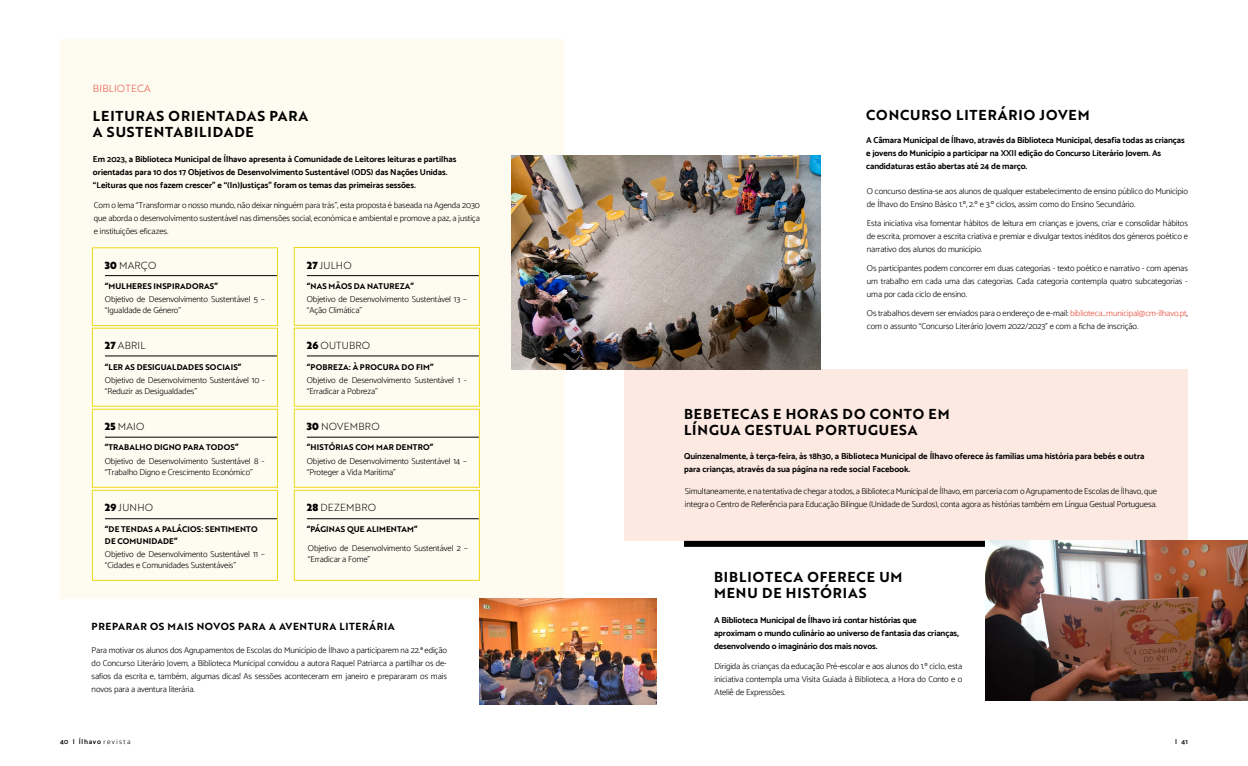
<style>
.page{position:relative;width:1248px;height:766px;background:#fff}
.page>*{position:absolute;margin:0;border:0;box-sizing:border-box;transform-origin:0 0}
.t1{font:14px/16px "Brother 1816 Bold";letter-spacing:.065em;color:#000}
.t2{font:10px "Brother 1816 Light";letter-spacing:.02em;color:#000}
.t3{font:10px "Brother 1816 Bold";letter-spacing:.065em;color:#000}
.t4{font:10px "Brother 1816 Light";letter-spacing:.02em;color:#e74b38}
.t5{font:300 8.6px/13px "Catamaran";letter-spacing:-.01em;color:#000}
.t6{font:700 8.6px/13px "Catamaran";color:#000}
.t7{font:8px/12px "Brother 1816 Bold";letter-spacing:.02em;color:#000}
.t8{font:600 7px "Catamaran";letter-spacing:.1em;color:#000}
.s1{font-family:"Brother 1816 Black"}
.s2{color:#e74b38}
.s3{font-weight:300}
</style>
<div class="page">
<div style="left:60px;top:39px;width:504px;height:559px;background:#fefcf1"></div>
<div style="left:624px;top:369px;width:563px;height:171px;background:#fce9e1"></div>
<img style="left:480px;top:598px;width:176px;height:106px">
<div style="left:684px;top:540px;width:300px;height:6px;background:#000"></div>
<div style="left:92px;top:247px;width:186px;height:79px;border:1px solid #eed91b"></div>
<div style="left:294px;top:247px;width:186px;height:79px;border:1px solid #eed91b"></div>
<div style="left:294px;top:327px;width:186px;height:79px;border:1px solid #eed91b"></div>
<div style="left:92px;top:408px;width:186px;height:79px;border:1px solid #eed91b"></div>
<div style="left:294px;top:408px;width:186px;height:79px;border:1px solid #eed91b"></div>
<div style="left:92px;top:489px;width:186px;height:91px;border:1px solid #eed91b"></div>
<div style="left:294px;top:489px;width:186px;height:91px;border:1px solid #eed91b"></div>
<hr style="left:105px;top:275px;width:172px;height:1px;background:#000">
<hr style="left:307px;top:275px;width:172px;height:1px;background:#000">
<hr style="left:105px;top:355px;width:172px;height:1px;background:#000">
<hr style="left:307px;top:355px;width:172px;height:1px;background:#000">
<hr style="left:105px;top:437px;width:172px;height:1px;background:#000">
<hr style="left:307px;top:437px;width:172px;height:1px;background:#000">
<hr style="left:105px;top:518px;width:172px;height:1px;background:#000">
<hr style="left:307px;top:518px;width:172px;height:1px;background:#000">
<img style="left:512px;top:155px;width:308px;height:214px">
<img style="left:984px;top:540px;width:263px;height:160px">
<p class="t4" style="left:93px;top:81px;width:59px">BIBLIOTECA</p>
<h1 class="t1" style="left:93px;top:107px;width:217px">LEITURAS ORIENTADAS PARA<br>A SUSTENTABILIDADE</h1>
<p class="t6" style="left:93px;top:152px;width:365px">Em 2023, a Biblioteca Municipal de Ílhavo apresenta à Comunidade de Leitores leituras e partilhas orientadas para 10 dos 17 Objetivos de Desenvolvimento Sustentável (ODS) das Nações Unidas. “Leituras que nos fazem crescer” e “(In)Justiças” foram os temas das primeiras sessões.</p>
<p class="t5" style="left:94px;top:198px;width:387px;text-align:justify">Com o lema “Transformar o nosso mundo, não deixar ninguém para trás”, esta proposta é baseada na Agenda 2030 que aborda o desenvolvimento sustentável nas dimensões social, económica e ambiental e promove a paz, a justiça e instituições eficazes.</p>
<p class="t2" style="left:105px;top:257px;width:53px"><span class="s1">30</span> MARÇO</p>
<p class="t2" style="left:307px;top:257px;width:46px"><span class="s1">27</span> JULHO</p>
<p class="t7" style="left:105px;top:279px;width:114px">“MULHERES INSPIRADORAS”</p>
<p class="t7" style="left:307px;top:279px;width:109px">“NAS MÃOS DA NATUREZA”</p>
<p class="t5" style="left:105px;top:293px;width:161px;line-height:11px">Objetivo de Desenvolvimento Sustentável 5 – “Igualdade de Género”</p>
<p class="t5" style="left:307px;top:293px;width:161px;line-height:11px">Objetivo de Desenvolvimento Sustentável 13 – “Ação Climática”</p>
<p class="t2" style="left:105px;top:337px;width:42px"><span class="s1">27</span> ABRIL</p>
<p class="t2" style="left:307px;top:337px;width:65px"><span class="s1">26</span> OUTUBRO</p>
<p class="t7" style="left:105px;top:360px;width:138px">“LER AS DESIGUALDADES SOCIAIS”</p>
<p class="t7" style="left:307px;top:360px;width:128px">“POBREZA: À PROCURA DO FIM”</p>
<p class="t5" style="left:105px;top:374px;width:161px;line-height:11px">Objetivo de Desenvolvimento Sustentável 10 - “Reduzir as Desigualdades”</p>
<p class="t5" style="left:307px;top:374px;width:161px;line-height:11px">Objetivo de Desenvolvimento Sustentável 1 - “Erradicar a Pobreza”</p>
<p class="t2" style="left:105px;top:418px;width:41px"><span class="s1">25</span> MAIO</p>
<p class="t2" style="left:307px;top:418px;width:74px"><span class="s1">30</span> NOVEMBRO</p>
<p class="t7" style="left:105px;top:440px;width:135px">“TRABALHO DIGNO PARA TODOS”</p>
<p class="t7" style="left:307px;top:440px;width:128px">“HISTÓRIAS COM MAR DENTRO”</p>
<p class="t5" style="left:105px;top:455px;width:161px;line-height:11px">Objetivo de Desenvolvimento Sustentável 8 - “Trabalho Digno e Crescimento Económico”</p>
<p class="t5" style="left:307px;top:455px;width:161px;line-height:11px">Objetivo de Desenvolvimento Sustentável 14 – “Proteger a Vida Marítima”</p>
<p class="t2" style="left:105px;top:499px;width:50px"><span class="s1">29</span> JUNHO</p>
<p class="t2" style="left:307px;top:499px;width:71px"><span class="s1">28</span> DEZEMBRO</p>
<p class="t7" style="left:105px;top:522px;width:154px">“DE TENDAS A PALÁCIOS: SENTIMENTO<br>DE COMUNIDADE”</p>
<p class="t7" style="left:307px;top:522px;width:112px">“PÁGINAS QUE ALIMENTAM”</p>
<p class="t5" style="left:105px;top:548px;width:161px;line-height:11px">Objetivo de Desenvolvimento Sustentável 11 – “Cidades e Comunidades Sustentáveis”</p>
<p class="t5" style="left:308px;top:542px;width:161px;line-height:11px">Objetivo de Desenvolvimento Sustentável 2 – “Erradicar a Fome”</p>
<p class="t3" style="left:92px;top:618px;width:304px">PREPARAR OS MAIS NOVOS PARA A AVENTURA LITERÁRIA</p>
<p class="t5" style="left:92px;top:643px;width:357px;text-align:justify">Para motivar os alunos dos Agrupamentos de Escolas do Município de Ílhavo a participarem na 22.ª edição do Concurso Literário Jovem, a Biblioteca Municipal convidou a autora Raquel Patriarca a partilhar os de&shy;safios da escrita e, também, algumas dicas! As sessões aconteceram em janeiro e prepararam os mais novos para a aventura literária.</p>
<h1 class="t1" style="left:866px;top:106px;width:225px">CONCURSO LITERÁRIO JOVEM</h1>
<p class="t6" style="left:866px;top:133px;width:320px">A Câmara Municipal de Ílhavo, através da Biblioteca Municipal, desafia todas as crianças e jovens do Município a participar na XXII edição do Concurso Literário Jovem. As candidaturas estão abertas até 24 de março.</p>
<p class="t5" style="left:866px;top:184px;width:322px">O concurso destina-se aos alunos de qualquer estabelecimento de ensino público do Município de Ílhavo do Ensino Básico 1.º, 2.º e 3.º ciclos, assim como do Ensino Secundário.</p>
<p class="t5" style="left:866px;top:216px;width:322px;text-align:justify">Esta iniciativa visa fomentar hábitos de leitura em crianças e jovens, criar e consolidar hábitos de escrita, promover a escrita criativa e premiar e divulgar textos inéditos dos géneros poético e narrativo dos alunos do município.</p>
<p class="t5" style="left:866px;top:261px;width:322px;text-align:justify">Os participantes podem concorrer em duas categorias - texto poético e narrativo - com apenas um trabalho em cada uma das categorias. Cada categoria contempla quatro subcategorias - uma por cada ciclo de ensino.</p>
<p class="t5" style="left:866px;top:306px;width:322px">Os trabalhos devem ser enviados para o endereço de e-mail: <span class="s2">biblioteca_municipal@cm-ilhavo.pt</span>, com o assunto “Concurso Literário Jovem 2022/2023” e com a ficha de inscrição.</p>
<h1 class="t1" style="left:684px;top:405px;width:267px">BEBETECAS E HORAS DO CONTO EM<br>LÍNGUA GESTUAL PORTUGUESA</h1>
<p class="t6" style="left:684px;top:449px;width:462px">Quinzenalmente, à terça-feira, às 18h30, a Biblioteca Municipal de Ílhavo oferece às famílias uma história para bebés e outra para crianças, através da sua página na rede social Facebook.</p>
<p class="t5" style="left:685px;top:484px;width:473px">Simultaneamente, e na tentativa de chegar a todos, a Biblioteca Municipal de Ílhavo, em parceria com o Agrupamento de Escolas de Ílhavo, que integra o Centro de Referência para Educação Bilingue (Unidade de Surdos), conta agora as histórias também em Língua Gestual Portuguesa.</p>
<h1 class="t1" style="left:714px;top:568px;width:190px">BIBLIOTECA OFERECE UM<br>MENU DE HISTÓRIAS</h1>
<p class="t6" style="left:714px;top:613px;width:246px">A Biblioteca Municipal de Ílhavo irá contar histórias que aproximam o mundo culinário ao universo de fantasia das crianças, desenvolvendo o imaginário dos mais novos.</p>
<p class="t5" style="left:714px;top:659px;width:249px;text-align:justify">Dirigida às crianças da educação Pré-escolar e aos alunos do 1.º ciclo, esta iniciativa contempla uma Visita Guiada à Biblioteca, a Hora do Conto e o Ateliê de Expressões.</p>
<p class="t8" style="left:60px;top:737px;width:72px">40 | Ílhavo <span class="s3">revista</span></p>
<p class="t8" style="left:1174px;top:737px;width:14px">| 41</p>
</div>
